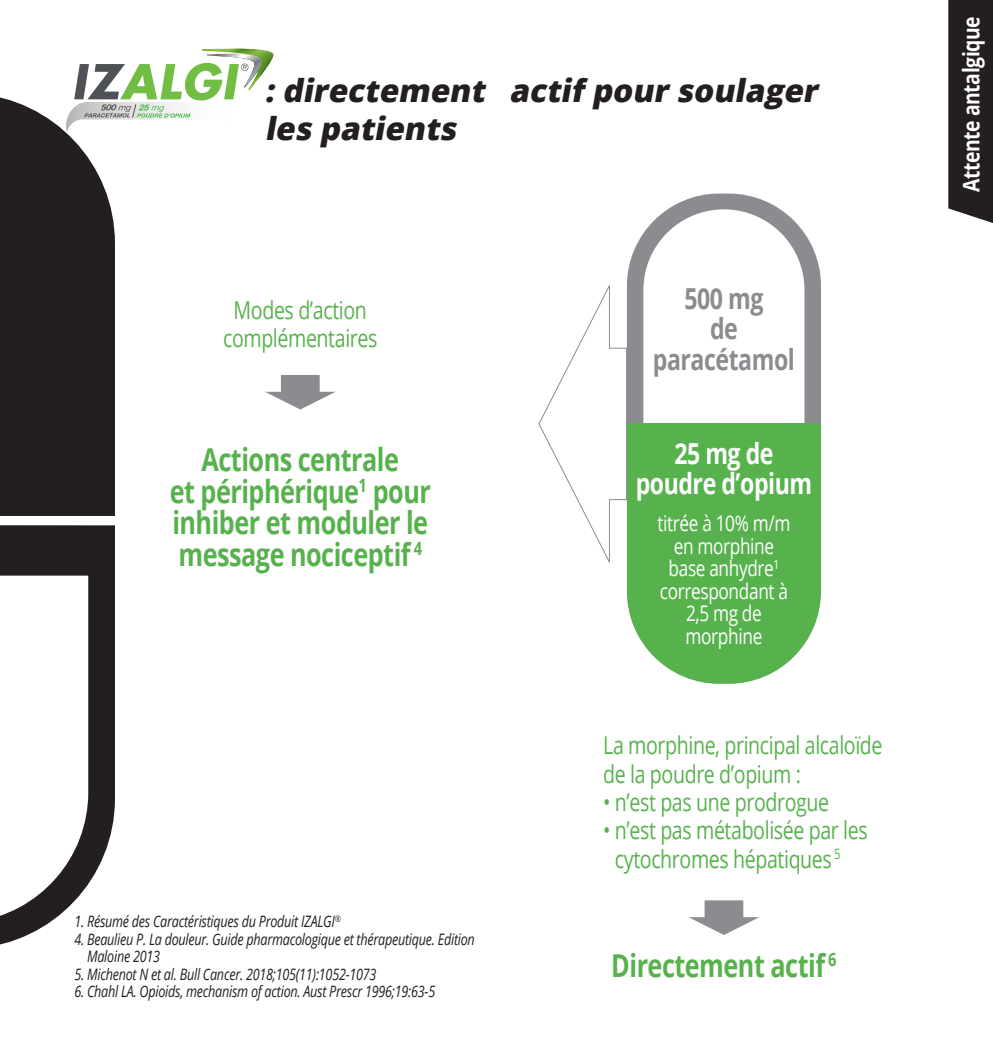
<style>
.page{position:relative;width:993px;height:1042px;background:#fff}
.page>*{position:absolute;margin:0;border:0;box-sizing:border-box;transform-origin:0 0}
.t1{font:700 31.5px/31.5px "Open Sans";letter-spacing:-.02em;color:#57b24d;text-align:center;scale:.8 1}
.t2{font:italic 800 31.5px/37.8px "Open Sans";color:#231f20}
.t3{font:700 28.88px/29.9px "Open Sans";letter-spacing:-.02em;color:#fff;text-align:center;scale:.8 1}
.t4{font:700 28.88px/30.4px "Open Sans";letter-spacing:-.02em;color:#8a8c8f;text-align:center;scale:.8 1}
.t5{font:24.5px/28.3px "Open Sans";letter-spacing:-.02em;color:#57b24d;scale:.8 1}
.t6{font:700 22.75px "Open Sans";letter-spacing:-.02em;color:#fff;scale:.85 1}
.t7{font:21.53px/22.6px "Open Sans";letter-spacing:-.02em;color:#fff;text-align:center;scale:.8 1}
.t8{font:italic 15.75px/17.5px "Open Sans";letter-spacing:-.02em;color:#231f20;scale:.8 1}
</style>
<div class="page">
<svg style="left:948px;top:0;width:44px;height:223px;background:#2d292a"></svg>
<div style="left:0;top:97px;width:115px;height:419px;background:#231f20"></div>
<svg style="left:0;top:525px;width:115px;height:420px;fill:#231f20"></svg>
<svg style="left:0;top:575px;width:88px;height:347px"></svg>
<svg style="left:627px;top:193px;width:193px;height:230px;fill:#8a8c8f"></svg>
<svg style="left:626px;top:423px;width:194px;height:261px;background:#63b75a"></svg>
<svg style="left:643px;top:209px;width:161px;height:214px"></svg>
<svg style="left:265px;top:375px;width:70px;height:34px"></svg>
<svg style="left:538px;top:285px;width:89px;height:278px"></svg>
<svg style="left:66px;top:49px;width:207px;height:83px"></svg>
<svg style="left:689px;top:900px;width:70px;height:35px"></svg>
<h1 class="t2" style="left:265px;top:70px;width:561px">:directement actifpour soulager les patients</h1>
<h3 class="t5" style="left:223px;top:295px;width:194px;text-align:center">Modes d’action complémentaires</h3>
<h1 class="t1" style="left:170px;top:443px;width:328px">Actions centrale<br>et périphérique<sup>1</sup> pour inhiber et moduler le message nociceptif <sup>4</sup></h1>
<p class="t8" style="left:74px;top:912px;width:334px">1. Résumé des Caractéristiques du Produit IZALGI<sup>®</sup></p>
<p class="t8" style="left:87px;top:930px;width:486px;text-indent:-13px">4. Beaulieu P. La douleur. Guide pharmacologique et thérapeutique. Edition<br>Maloine 2013</p>
<p class="t8" style="left:74px;top:965px;width:379px">5. Michenot N et al. Bull Cancer. 2018;105(11):1052-1073</p>
<p class="t8" style="left:74px;top:982px;width:452px">6. Chahl LA. Opioids, mechanism of action. Aust Prescr 1996;19:63-5</p>
<h2 class="t4" style="left:652px;top:282px;width:179px">500 mg<br>de paracétamol</h2>
<h2 class="t3" style="left:635px;top:438px;width:222px">25 mg de poudre d’opium</h2>
<h3 class="t7" style="left:657px;top:511px;width:168px">titrée à 10% m/m en morphine base anhydre<sup>1 </sup>correspondant à<br>2,5 mg de morphine</h3>
<h3 class="t5" style="left:603px;top:730px;width:350px">La morphine, principal alcaloïde de la poudre d’opium :</h3>
<h3 class="t5" style="left:603px;top:787px;width:284px">• n’est pas une prodrogue</h3>
<h3 class="t5" style="left:614px;top:815px;width:317px;text-indent:-12px">• n’est pas métabolisée par les cytochromes hépatiques <sup>5</sup></h3>
<h1 class="t1" style="left:611px;top:948px;width:283px">Directement actif <sup>6</sup></h1>
<h3 class="t6" style="left:954px;top:192px;width:209px;rotate:-90deg">Attente antalgique</h3>
</div>
